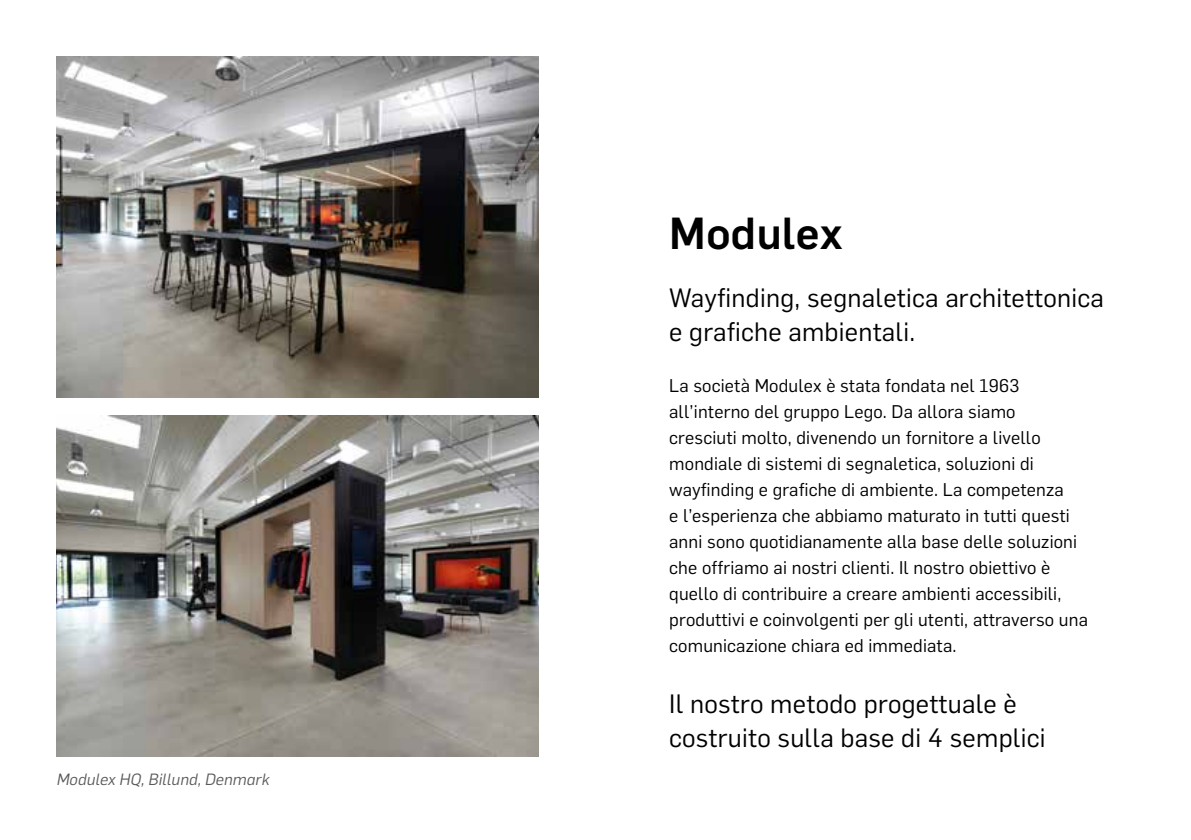
<style>
.page{position:relative;width:1191px;height:840px;background:#fff}
.page>*{position:absolute;margin:0;border:0;box-sizing:border-box;transform-origin:0 0}
.t1{font:500 44px "Flama";letter-spacing:.01em;color:#000}
.t2{font:26px/34px "Flama";letter-spacing:.01em;color:#000}
.t3{font:18px/26px "Flama";letter-spacing:.01em;color:#000}
.t4{font:italic 16px "Flama";letter-spacing:.01em;color:#58595b}
</style>
<div class="page">
<img style="left:57px;top:57px;width:482px;height:340px">
<img style="left:57px;top:415px;width:482px;height:341px">
<p class="t4" style="left:57px;top:767px;width:214px">Modulex HQ, Billund, Denmark</p>
<h1 class="t1" style="left:669px;top:202px;width:175px">Modulex</h1>
<h2 class="t2" style="left:669px;top:279px;width:436px">Wayfinding, segnaletica architettonica e grafiche ambientali.</h2>
<p class="t3" style="left:669px;top:371px;width:420px">La società Modulex è stata fondata nel 1963 all’interno del gruppo Lego. Da allora siamo<br>cresciuti molto, divenendo un fornitore a livello mondiale di sistemi di segnaletica, soluzioni di wayfinding e grafiche di ambiente. La competenza<br>e l’esperienza che abbiamo maturato in tutti questi anni sono quotidianamente alla base delle soluzioni che offriamo ai nostri clienti. Il nostro obiettivo è quello di contribuire a creare ambienti accessibili, produttivi e coinvolgenti per gli utenti, attraverso una comunicazione chiara ed immediata.</p>
<h2 class="t2" style="left:669px;top:684px;width:378px">Il nostro metodo progettuale è costruito sulla base di 4 semplici</h2>
</div>
